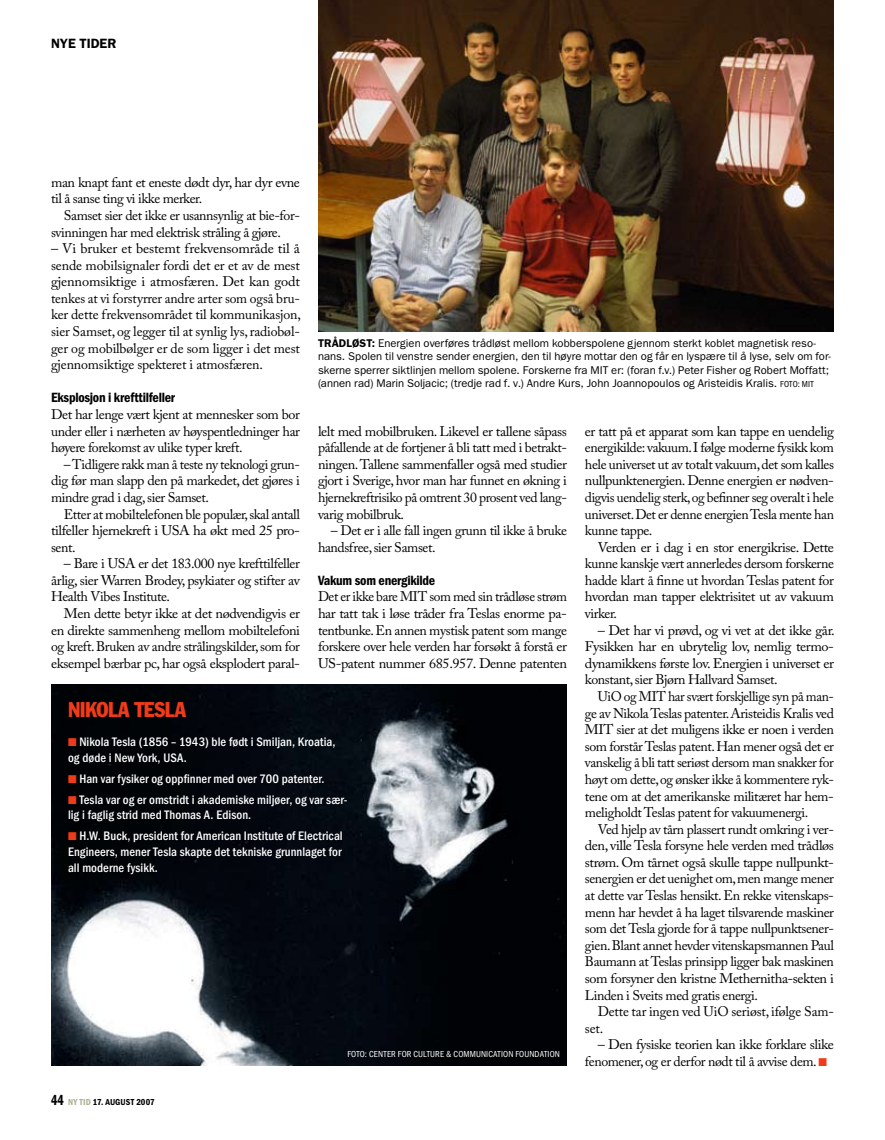
<style>
.page{position:relative;width:885px;height:1140px;background:#fff}
.page>*{position:absolute;margin:0;border:0;box-sizing:border-box;transform-origin:0 0}
.t1{font:condensed 21px "Franklin Gothic Std";letter-spacing:-.025em;color:#f13a19}
.t2{font:13.8px/16.6px "Adobe Caslon Pro";letter-spacing:-.03em;color:#000;text-align:justify}
.t3{font:13.8px "ITC Franklin Gothic Std Dm Cd";letter-spacing:-.02em;color:#000}
.t4{font:13.8px/16.6px "Adobe Caslon Pro";letter-spacing:-.01em;color:#000}
.t5{font:600 13.5px "ITC Franklin Gothic Std";letter-spacing:-.005em;color:#000}
.t6{font:500 condensed 12.75px/15.8px "ITC Franklin Gothic Std";color:#fff}
.t7{font:11.25px/13.5px "ITC Franklin Gothic Std";color:#000}
.t8{font:condensed 9px "ITC Franklin Gothic Std";letter-spacing:.015em;color:#fff}
.t9{font:9px "ITC Franklin Gothic Std Dm Cd";letter-spacing:.01em;color:#000}
.s1{font-weight:600}
.s2{font-stretch:condensed;font-size:9px}
.s3{color:#f13a19}
.s4{font-family:"ITC Franklin Gothic Std Dm Cp";font-size:15px}
.s5{color:#aeb093}
</style>
<div class="page">
<img style="left:318px;top:0;width:515px;height:331px">
<img style="left:51px;top:684px;width:516px;height:382px">
<p class="t5" style="left:51px;top:35px;width:67px">NYE TIDER</p>
<p class="t2" style="left:51px;top:174px;width:250px">man knapt fant et eneste dødt dyr, har dyr evne til å sanse ting vi ikke merker.</p>
<p class="t2" style="left:51px;top:207px;width:250px;text-indent:13px">Samset sier det ikke er usannsynlig at bie-for&shy;svinningen har med elektrisk stråling å gjøre.</p>
<p class="t2" style="left:51px;top:240px;width:251px">– Vi bruker et bestemt frekvensområde til å sende mobilsignaler fordi det er et av de mest gjennomsiktige i atmosfæren. Det kan godt tenkes at vi forstyrrer andre arter som også bru&shy;ker dette frekvensområdet til kommunikasjon, sier Samset, og legger til at synlig lys, radiobøl&shy;ger og mobilbølger er de som ligger i det mest gjennomsiktige spekteret i atmosfæren.</p>
<p class="t3" style="left:51px;top:390px;width:125px">Eksplosjon i krefttilfeller</p>
<p class="t2" style="left:51px;top:406px;width:250px">Det har lenge vært kjent at mennesker som bor under eller i nærheten av høyspentledninger har høyere forekomst av ulike typer kreft.</p>
<p class="t2" style="left:51px;top:455px;width:250px;text-indent:13px">– Tidligere rakk man å teste ny teknologi grun&shy;dig før man slapp den på markedet, det gjøres i mindre grad i dag, sier Samset.</p>
<p class="t2" style="left:51px;top:505px;width:250px;text-indent:13px">Etter at mobiltelefonen ble populær, skal antall tilfeller hjernekreft i USA ha økt med 25 pro&shy;sent.</p>
<p class="t2" style="left:51px;top:555px;width:250px;text-indent:13px">– Bare i USA er det 183.000 nye krefttilfeller årlig, sier Warren Brodey, psykiater og stifter av Health Vibes Institute.</p>
<p class="t2" style="left:51px;top:605px;width:250px;text-indent:13px">Men dette betyr ikke at det nødvendigvis er en direkte sammenheng mellom mobiltelefoni og kreft. Bruken av andre strålingskilder, som for eksempel bærbar pc, har også eksplodert paral-</p>
<p class="t7" style="left:318px;top:336px;width:514px"><span class="s1">TRÅDLØST:</span> Energien overføres trådløst mellom kobberspolene gjennom sterkt koblet magnetisk reso&shy;nans. Spolen til venstre sender energien, den til høyre mottar den og får en lyspære til å lyse, selv om for&shy;skerne sperrer siktlinjen mellom spolene. Forskerne fra MIT er: (foran f.v.) Peter Fisher og Robert Moffatt; (annen rad) Marin Soljacic; (tredje rad f. v.) Andre Kurs, John Joannopoulos og Aristeidis Kralis. <span class="s2">FOTO: MIT</span></p>
<p class="t2" style="left:318px;top:422px;width:250px">lelt med mobilbruken. Likevel er tallene såpass påfallende at de fortjener å bli tatt med i betrakt&shy;ningen. Tallene sammenfaller også med studier gjort i Sverige, hvor man har funnet en økning i hjernekreftrisiko på omtrent 30 prosent ved lang&shy;varig mobilbruk.</p>
<p class="t2" style="left:318px;top:522px;width:250px;text-indent:13px">– Det er i alle fall ingen grunn til ikke å bruke handsfree, sier Samset.</p>
<p class="t3" style="left:318px;top:572px;width:119px">Vakum som energikilde</p>
<p class="t2" style="left:318px;top:588px;width:250px">Det er ikke bare MIT som med sin trådløse strøm har tatt tak i løse tråder fra Teslas enorme pa&shy;tentbunke. En annen mystisk patent som mange forskere over hele verden har forsøkt å forstå er US-patent nummer 685.957. Denne patenten</p>
<p class="t2" style="left:585px;top:422px;width:250px">er tatt på et apparat som kan tappe en uendelig energikilde: vakuum. I følge moderne fysikk kom hele universet ut av totalt vakuum, det som kalles nullpunktenergien. Denne energien er nødven&shy;digvis uendelig sterk, og befinner seg overalt i hele universet. Det er denne energien Tesla mente han kunne tappe.</p>
<p class="t2" style="left:585px;top:538px;width:250px;text-indent:13px">Verden er i dag i en stor energikrise. Dette kunne kanskje vært annerledes dersom forskerne hadde klart å finne ut hvordan Teslas patent for hvordan man tapper elektrisitet ut av vakuum virker.</p>
<p class="t2" style="left:585px;top:621px;width:251px;text-indent:13px">– Det har vi prøvd, og vi vet at det ikke går.<br>Fysikken har en ubrytelig lov, nemlig termo&shy;dynamikkens første lov. Energien i universet er konstant, sier Bjørn Hallvard Samset.</p>
<p class="t2" style="left:585px;top:688px;width:250px;text-indent:13px">UiO og MIT har svært forskjellige syn på man&shy;ge av Nikola Teslas patenter. Aristeidis Kralis ved MIT sier at det muligens ikke er noen i verden som forstår Teslas patent. Han mener også det er vanskelig å bli tatt seriøst dersom man snakker for høyt om dette, og ønsker ikke å kommentere ryk&shy;tene om at det amerikanske militæret har hem&shy;meligholdt Teslas patent for vakuumenergi.</p>
<p class="t2" style="left:585px;top:820px;width:250px;text-indent:13px">Ved hjelp av tårn plassert rundt omkring i ver&shy;den, ville Tesla forsyne hele verden med trådløs strøm. Om tårnet også skulle tappe nullpunkt&shy;senergien er det uenighet om, men mange mener at dette var Teslas hensikt. En rekke vitenskaps&shy;menn har hevdet å ha laget tilsvarende maskiner som det Tesla gjorde for å tappe nullpunktsener&shy;gien. Blant annet hevder vitenskapsmannen Paul Baumann at Teslas prinsipp ligger bak maskinen som forsyner den kristne Methernitha-sekten i Linden i Sveits med gratis energi.</p>
<p class="t4" style="left:585px;top:1003px;width:250px;text-indent:13px">Dette tar ingen ved UiO seriøst, ifølge Sam&shy;set.</p>
<p class="t2" style="left:585px;top:1036px;width:250px;text-indent:13px">– Den fysiske teorien kan ikke forklare slike fenomener, og er derfor nødt til å avvise dem. <span class="s3">■</span></p>
<h1 class="t1" style="left:68px;top:696px;width:119px">NIKOLA TESLA</h1>
<p class="t6" style="left:68px;top:734px;width:269px"><span class="s3">■</span> Nikola Tesla (1856 – 1943) ble født i Smiljan, Kroatia, og døde i New York, USA.</p>
<p class="t6" style="left:68px;top:771px;width:258px"><span class="s3">■</span> Han var fysiker og oppfinner med over 700 patenter.</p>
<p class="t6" style="left:68px;top:791px;width:281px"><span class="s3">■</span> Tesla var og er omstridt i akademiske miljøer, og var sær&shy;lig i faglig strid med Thomas A. Edison.</p>
<p class="t6" style="left:68px;top:828px;width:276px;text-align:justify"><span class="s3">■</span> H.W. Buck, president for American Institute of Electrical Engineers, mener Tesla skapte det tekniske grunnlaget for all moderne fysikk.</p>
<p class="t8" style="left:347px;top:1049px;width:214px">FOTO: CENTER FOR CU LTURE &amp; COMMUNICATION FOUNDATION</p>
<p class="t9" style="left:51px;top:1097px;width:105px"><span class="s4">44</span> <span class="s5">NY TID</span> 17. AUGUST 2007</p>
</div>
